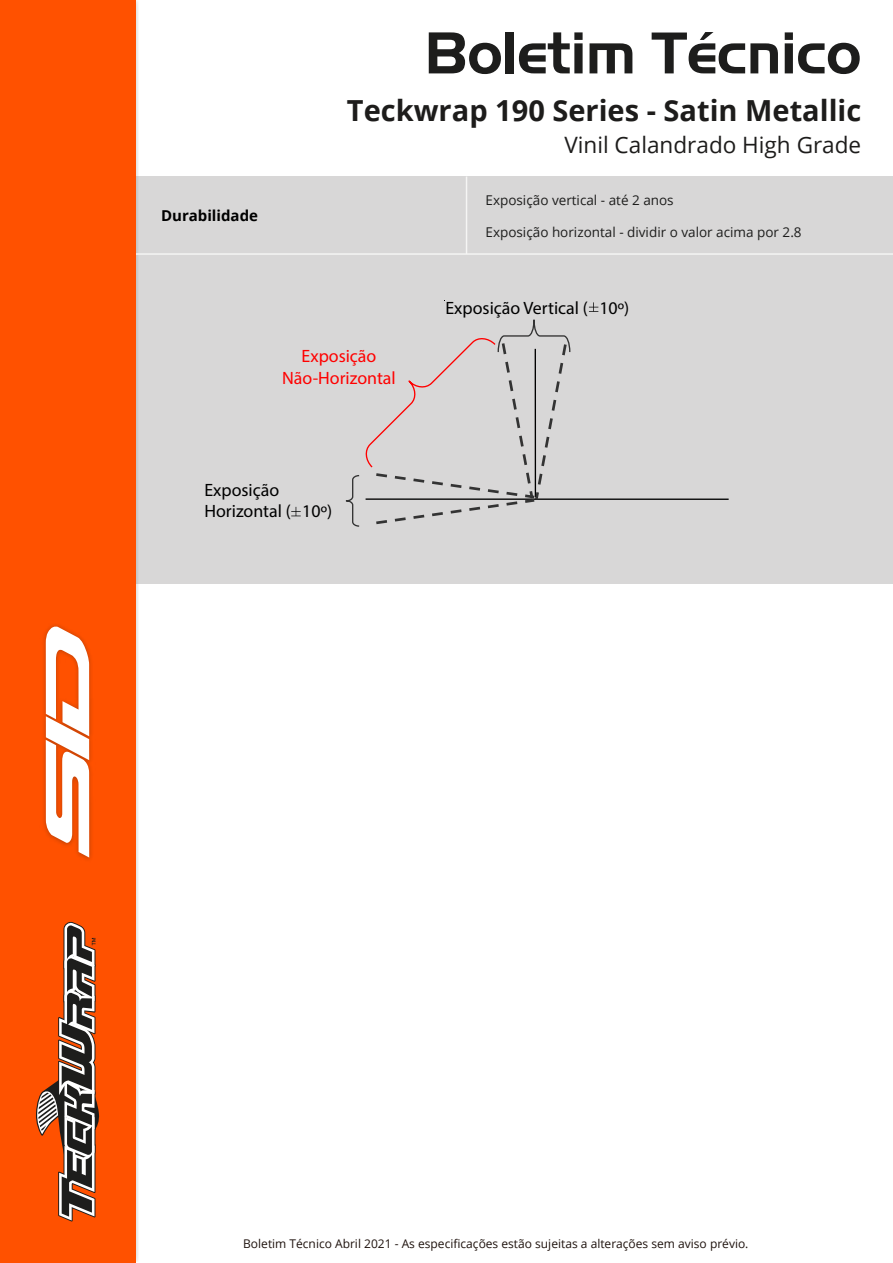
<style>
.page{position:relative;width:893px;height:1263px;background:#fff}
.page>*{position:absolute;margin:0;border:0;box-sizing:border-box;transform-origin:0 0}
.t1{font:57px "Aero Regular SWFTE";color:#1d1d1c}
.t2{font:700 28.95px "Open Sans";color:#1d1c1b}
.t3{font:22.5px "Open Sans";color:#1d1c1b}
.t4{font:17.85px/21.5px "Myriad Pro";color:#000}
.t5{font:17.85px/21.5px "Myriad Pro";color:#f00;text-align:center}
.t6{font:700 15px "Open Sans";color:#000}
.t7{font:13.5px "Open Sans";color:#1d1d1c}
.t8{font:12px "Open Sans";color:#1f130e}
</style>
<div class="page">
<div style="left:114px;top:177px;width:779px;height:407px;background:#d8d7d7"></div>
<div style="left:3px;top:0;width:135px;height:1262px;background:linear-gradient(to bottom,#ff5100,#ff5100)"></div>
<hr style="left:366px;top:498px;width:363px;height:2px;background:#000">
<svg style="left:345px;top:319px;width:226px;height:208px"></svg>
<svg style="left:589px;top:302px;width:9px;height:10px"></svg>
<svg style="left:291px;top:507px;width:10px;height:9px"></svg>
<hr style="left:132px;top:253px;width:761px;height:2px;background:#f5f5f4">
<hr style="left:466px;top:176px;width:1px;height:78px;background:#f5f5f4">
<div style="left:0;top:0;width:135px;height:1263px;background:#ff5100"></div>
<img style="left:43px;top:625px;width:49px;height:235px">
<svg style="left:46px;top:626px;width:43px;height:231px"></svg>
<svg style="left:36px;top:921px;width:64px;height:301px"></svg>
<h1 class="t1" style="left:424px;top:18px;width:438px">Boletim Técnico</h1>
<h2 class="t2" style="left:347px;top:90px;width:516px">Teckwrap 190 Series - Satin Metallic</h2>
<p class="t6" style="left:161px;top:205px;width:98px">Durabilidade</p>
<h3 class="t5" style="left:282px;top:345px;width:115px">Exposição<br>Não-Horizontal</h3>
<h3 class="t4" style="left:204px;top:479px;width:129px">Exposição<br>Horizontal ( 10º)</h3>
<h3 class="t3" style="left:564px;top:129px;width:298px">Vinil Calandrado High Grade</h3>
<p class="t7" style="left:485px;top:191px;width:190px">Exposição vertical - até 2 anos</p>
<p class="t7" style="left:485px;top:223px;width:318px">Exposição horizontal - dividir o valor acima por 2.8</p>
<h3 class="t4" style="left:445px;top:296px;width:185px">Exposição Vertical ( 10º)</h3>
<p class="t8" style="left:243px;top:1235px;width:507px">Boletim Técnico Abril 2021 - As especificações estão sujeitas a alterações sem aviso prévio.</p>
</div>
